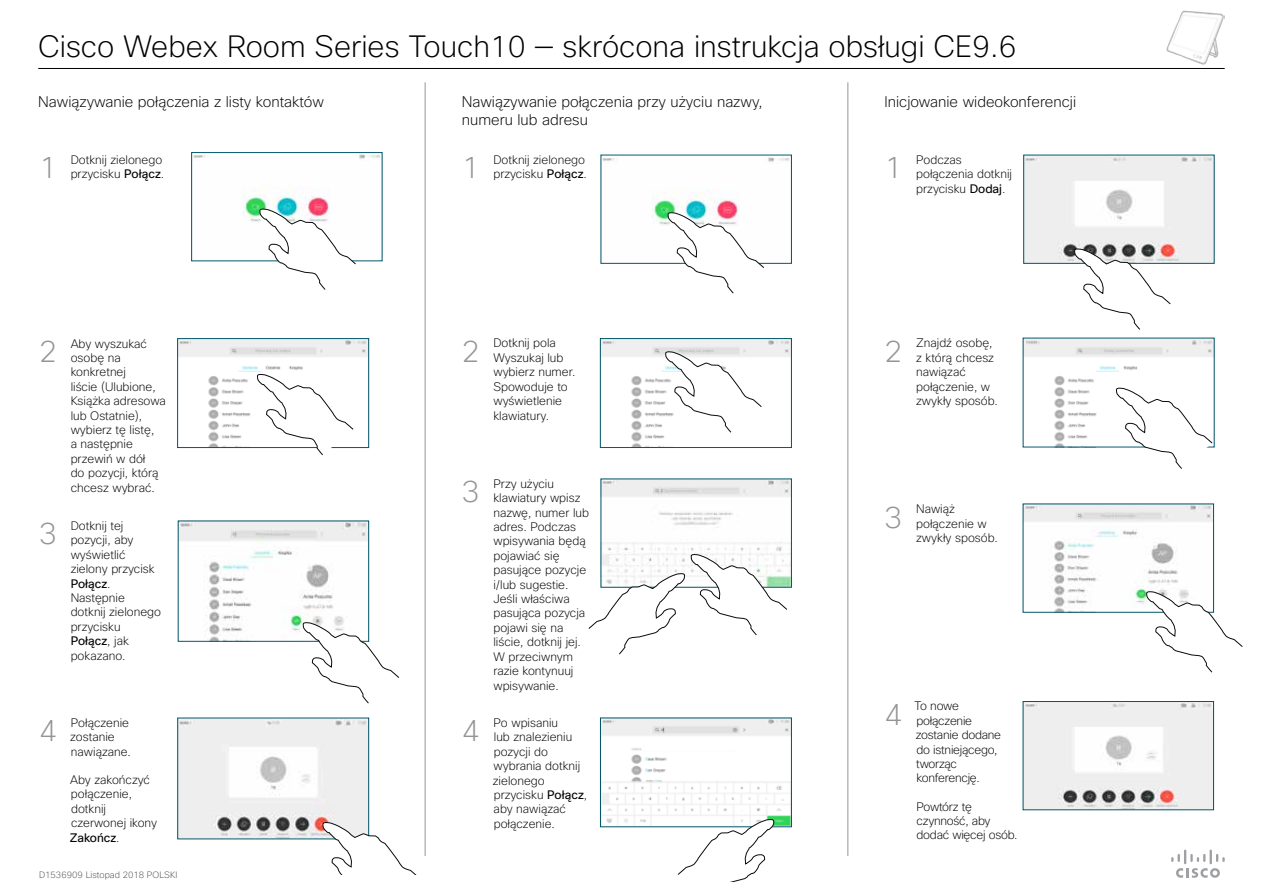
<style>
.page{position:relative;width:1263px;height:893px;background:#fff}
.page>*{position:absolute;margin:0;border:0;box-sizing:border-box;transform-origin:0 0}
.t1{font:200 30px "Cisco Sans";color:#000}
.t2{font:200 30px "Cisco Sans";color:#939598}
.t3{font:200 15px/18px "Cisco Sans";color:#000}
.t4{font:200 12px/14.4px "Cisco Sans";color:#000}
.t5{font:200 12px/14.4px "Cisco Sans";letter-spacing:-.02em;color:#000}
.t6{font:200 9px "Cisco Sans";color:#4d4d4f}
.s1{font-weight:400}
</style>
<div class="page">
<img style="left:180px;top:720px;width:187px;height:117px">
<img style="left:194px;top:154px;width:186px;height:68px">
<div style="left:192px;top:152px;width:190px;height:109px;border:1px solid #005568"></div>
<svg style="left:259px;top:208px;width:97px;height:82px"></svg>
<img style="left:180px;top:523px;width:187px;height:116px">
<svg style="left:303px;top:622px;width:96px;height:81px"></svg>
<svg style="left:322px;top:822px;width:95px;height:53px"></svg>
<img style="left:180px;top:340px;width:187px;height:106px">
<div style="left:178px;top:338px;width:191px;height:110px;border:1px solid #005568"></div>
<svg style="left:257px;top:374px;width:97px;height:81px"></svg>
<img style="left:602px;top:720px;width:187px;height:105px">
<img style="left:603px;top:157px;width:186px;height:68px">
<svg style="left:668px;top:212px;width:96px;height:81px"></svg>
<img style="left:603px;top:481px;width:186px;height:104px">
<svg style="left:691px;top:554px;width:96px;height:81px"></svg>
<svg style="left:588px;top:573px;width:97px;height:81px"></svg>
<svg style="left:678px;top:819px;width:96px;height:63px"></svg>
<img style="left:602px;top:340px;width:187px;height:106px">
<div style="left:600px;top:338px;width:191px;height:110px;border:1px solid #005568"></div>
<svg style="left:665px;top:351px;width:97px;height:82px"></svg>
<img style="left:1026px;top:157px;width:186px;height:104px">
<img style="left:1025px;top:703px;width:186px;height:105px">
<div style="left:1023px;top:701px;width:190px;height:109px;border:1px solid #005568"></div>
<svg style="left:1074px;top:248px;width:97px;height:82px"></svg>
<img style="left:1025px;top:506px;width:186px;height:104px">
<svg style="left:1146px;top:591px;width:97px;height:81px"></svg>
<img style="left:1025px;top:340px;width:187px;height:105px">
<svg style="left:1116px;top:387px;width:96px;height:82px"></svg>
<hr style="left:425px;top:82px;width:1px;height:774px;background:#939598">
<hr style="left:847px;top:82px;width:1px;height:774px;background:#939598">
<svg style="left:1171px;top:849px;width:54px;height:29px"></svg>
<hr style="left:38px;top:68px;width:1187px;height:1px;background:#000">
<img style="left:1166px;top:10px;width:59px;height:55px">
<h1 class="t1" style="left:38px;top:27px;width:980px">Cisco Webex Room Series Touch10 — skrócona instrukcja obsługi CE9.6</h1>
<p class="t3" style="left:38px;top:93px;width:287px">Nawiązywanie połączenia z listy kontaktów</p>
<p class="t3" style="left:884px;top:93px;width:193px">Inicjowanie wideokonferencji</p>
<p class="t3" style="left:462px;top:93px;width:302px">Nawiązywanie połączenia przy użyciu nazwy, numeru lub adresu</p>
<h1 class="t2" style="left:39px;top:149px;width:20px">1</h1>
<p class="t4" style="left:71px;top:152px;width:95px">Dotknij zielonego przycisku <span class="s1">Połącz</span>.</p>
<h1 class="t2" style="left:462px;top:149px;width:19px">1</h1>
<p class="t4" style="left:493px;top:152px;width:95px">Dotknij zielonego przycisku <span class="s1">Połącz</span>.</p>
<h1 class="t2" style="left:39px;top:332px;width:20px">2</h1>
<h1 class="t2" style="left:39px;top:514px;width:20px">3</h1>
<p class="t4" style="left:71px;top:336px;width:97px">Aby wyszukać osobę na konkretnej<br>liście (Ulubione,<br>Książka adresowa lub Ostatnie), wybierz tę listę,<br>a następnie przewiń w dół<br>do pozycji, którą chcesz wybrać.</p>
<p class="t4" style="left:71px;top:518px;width:92px">Dotknij tej pozycji, aby wyświetlić zielony przycisk<br><span class="s1">Połącz</span>.<br>Następnie dotknij zielonego przycisku<br><span class="s1">Połącz</span>, jak pokazano.</p>
<h1 class="t2" style="left:462px;top:332px;width:19px">2</h1>
<p class="t4" style="left:493px;top:336px;width:83px">Dotknij pola<br>Wyszukaj lub wybierz numer.<br>Spowoduje to wyświetlenie klawiatury.</p>
<h1 class="t2" style="left:462px;top:472px;width:19px">3</h1>
<p class="t4" style="left:493px;top:476px;width:97px">Przy użyciu klawiatury wpisz nazwę, numer lub adres. Podczas wpisywania będą pojawiać się pasujące pozycje i/lub sugestie.<br>Jeśli właściwa pasująca pozycja pojawi się na liście, dotknij jej.<br>W przeciwnym razie kontynuuj wpisywanie.</p>
<h1 class="t2" style="left:39px;top:712px;width:20px">4</h1>
<p class="t4" style="left:493px;top:715px;width:96px">Po wpisaniu<br>lub znalezieniu pozycji do wybrania dotknij zielonego przycisku <span class="s1">Połącz</span>, aby nawiązać połączenie.</p>
<p class="t4" style="left:70px;top:715px;width:62px">Połączenie zostanie nawiązane.</p>
<p class="t4" style="left:70px;top:772px;width:89px">Aby zakończyć połączenie, dotknij czerwonej ikony<br><span class="s1">Zakończ</span>.</p>
<h1 class="t2" style="left:462px;top:711px;width:19px">4</h1>
<p class="t6" style="left:39px;top:869px;width:140px">D1536909 Listopad 2018 POLSKI</p>
<h1 class="t2" style="left:884px;top:149px;width:19px">1</h1>
<p class="t4" style="left:916px;top:152px;width:97px">Podczas połączenia dotknij przycisku <span class="s1">Dodaj</span>.</p>
<h1 class="t2" style="left:884px;top:332px;width:19px">2</h1>
<p class="t4" style="left:916px;top:336px;width:83px">Znajdź osobę, z którą chcesz nawiązać połączenie, w zwykły sposób.</p>
<h1 class="t2" style="left:884px;top:498px;width:19px">3</h1>
<p class="t4" style="left:916px;top:502px;width:83px">Nawiąż połączenie w zwykły sposób.</p>
<h1 class="t2" style="left:884px;top:695px;width:19px">4</h1>
<p class="t5" style="left:914px;top:699px;width:88px">To nowe połączenie zostanie dodane do istniejącego, tworząc konferencję.</p>
<p class="t5" style="left:916px;top:799px;width:103px">Powtórz tę czynność, aby dodać więcej osób.</p>
</div>
